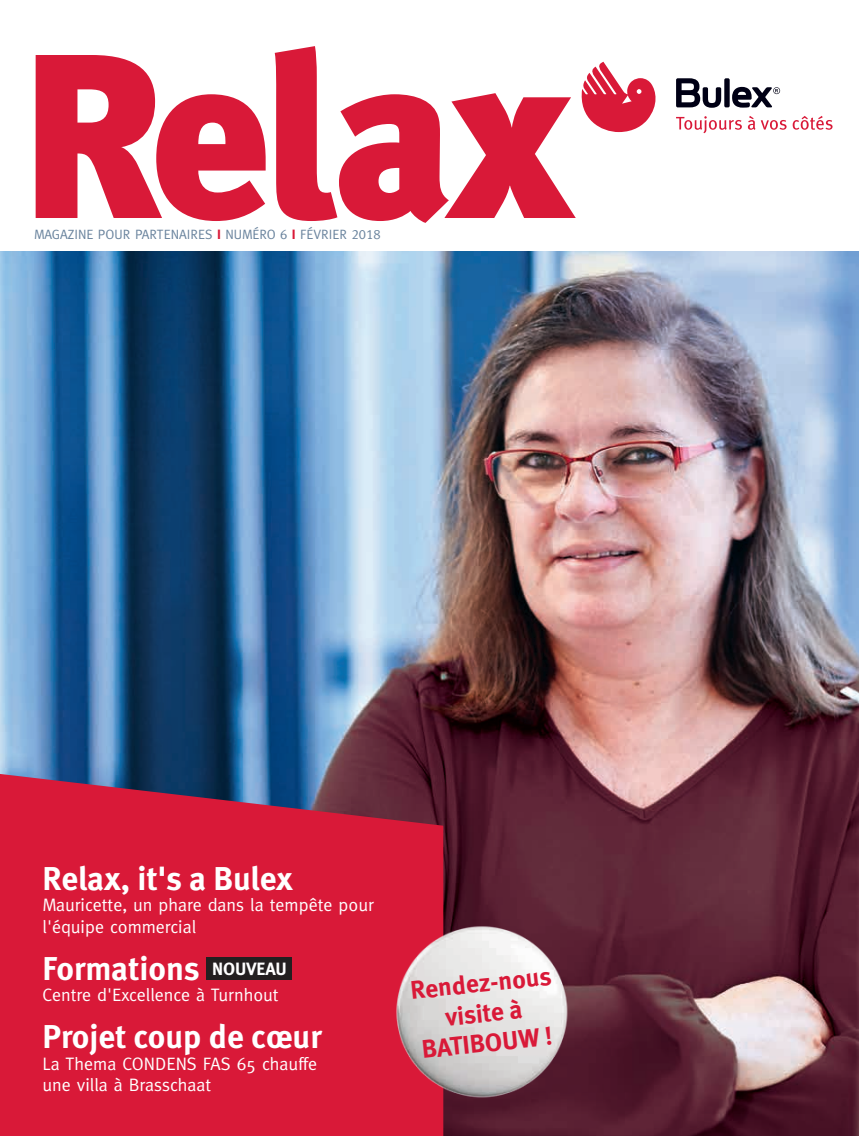
<style>
.page{position:relative;width:859px;height:1136px;background:#fff}
.page>*{position:absolute;margin:0;border:0;box-sizing:border-box;transform-origin:0 0}
.t1{font:900 233.7px "Meta";letter-spacing:-.03em;color:#d91938}
.t2{font:700 33px "Meta";color:#fff}
.t3{font:700 25.5px/30px "Meta";color:#d91938;text-align:center}
.t4{font:18px/21.6px "Meta";color:#fff}
.t5{font:700 17.85px "Meta";color:#fff}
.t6{font:13.5px "Meta Caps";color:#69839d}
.s1{font-family:"Meta";font-weight:700;color:#d91938}
</style>
<div class="page">
<img style="left:0;top:251px;width:859px;height:884px">
<svg style="left:0;top:773px;width:443px;height:362px;background:#cc1c3b"></svg>
<svg style="left:676px;top:78px;width:45px;height:30px"></svg>
<div style="left:724px;top:78px;width:6px;height:29px;background:#000015;border-radius:2px"></div>
<svg style="left:732px;top:87px;width:48px;height:21px"></svg>
<svg style="left:581px;top:62px;width:75px;height:70px"></svg>
<svg style="left:676px;top:116px;width:66px;height:17px"></svg>
<svg style="left:748px;top:116px;width:7px;height:14px"></svg>
<svg style="left:761px;top:120px;width:25px;height:10px"></svg>
<svg style="left:793px;top:116px;width:39px;height:14px"></svg>
<img style="left:382px;top:912px;width:198px;height:198px">
<div style="left:206px;top:956px;width:86px;height:23px;background:#231f20"></div>
<h1 class="t1" style="left:22px;top:-4px;width:551px">Relax</h1>
<p class="t6" style="left:34px;top:227px;width:348px">MAGAZINE POUR PARTENAIRES <span class="s1">I</span> NUMÉRO 6 <span class="s1">I</span> FÉVRIER 2018</p>
<h2 class="t2" style="left:43px;top:858px;width:252px">Relax, it's a Bulex</h2>
<p class="t4" style="left:43px;top:894px;width:333px">Mauricette, un phare dans la tempête pour l'équipe commercial</p>
<h2 class="t2" style="left:43px;top:948px;width:159px">Formations</h2>
<p class="t4" style="left:43px;top:984px;width:238px">Centre d'Excellence à Turnhout</p>
<h2 class="t2" style="left:43px;top:1016px;width:281px">Projet coup de cœur</h2>
<p class="t4" style="left:43px;top:1052px;width:276px">La Thema CONDENS FAS 65 chauffe une villa à Brasschaat</p>
<p class="t5" style="left:212px;top:958px;width:76px">NOUVEAU</p>
<h3 class="t3" style="left:409px;top:975px;width:143px;rotate:-6deg">Rendez-nous visite à<br>BATIBOUW !</h3>
</div>
